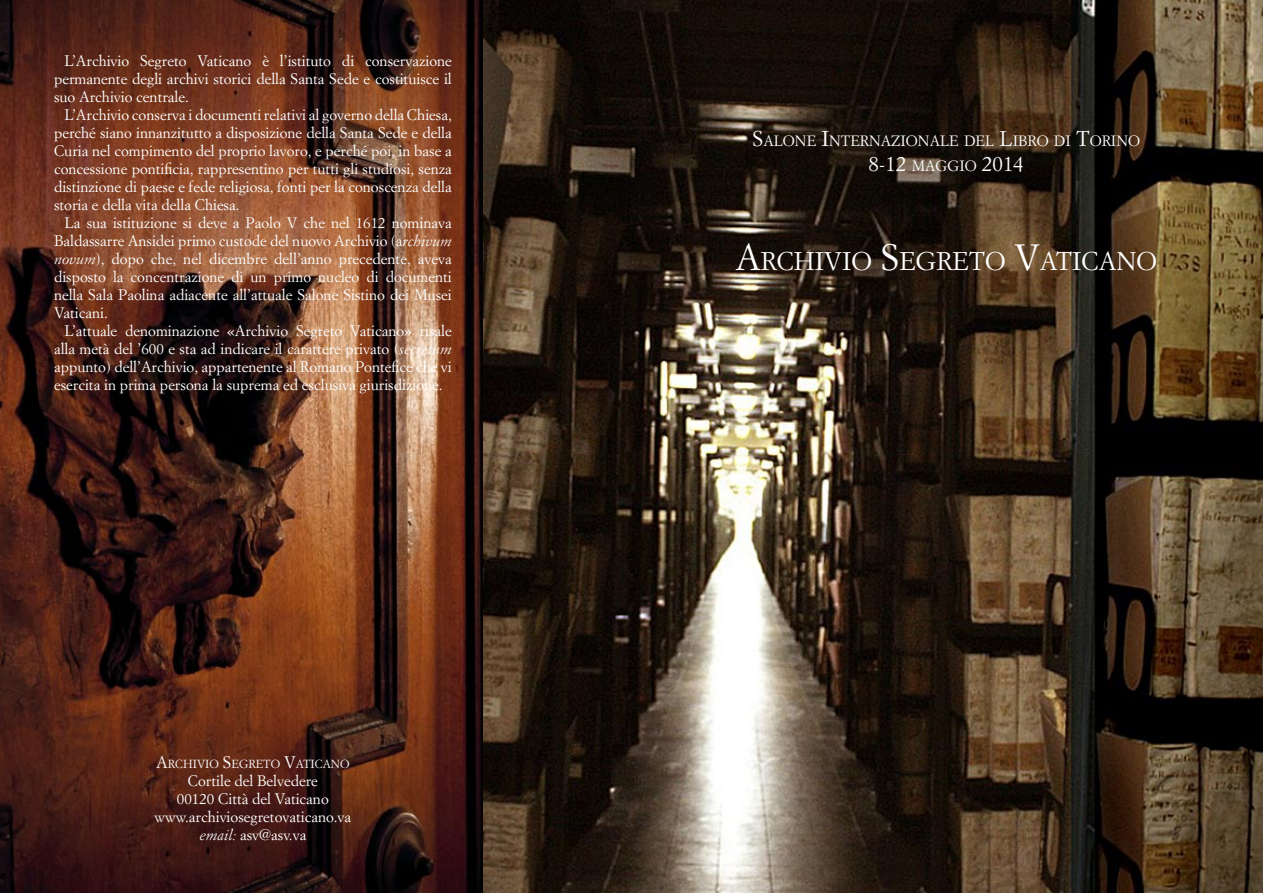
<style>
.page{position:relative;width:1263px;height:893px;background:#fff}
.page>*{position:absolute;margin:0;border:0;box-sizing:border-box;transform-origin:0 0}
.t1{font:25.2px "Simoncini Garamond LT";color:#fff}
.t2{font:21px "Simoncini Garamond LT";color:#fff}
.t3{font:15px/18px "Simoncini Garamond LT";color:#fff;text-align:justify}
.t4{font:14.7px "Simoncini Garamond LT";color:#fff}
.t5{font:11.55px "Simoncini Garamond LT";color:#fff}
.s1{font-style:italic}
.s2{font-size:16.5px}
.s3{font-size:21px}
.s4{font-size:14.7px}
.s5{font-size:36px}
</style>
<div class="page">
<img style="left:0;top:0;width:483px;height:893px">
<img style="left:483px;top:0;width:780px;height:893px">
<p class="t3" style="left:54px;top:51px;width:399px;text-indent:10px">L’Archivio Segreto Vaticano è l’istituto di conservazione permanente degli archivi storici della Santa Sede e costituisce il suo Archivio centrale.</p>
<p class="t3" style="left:54px;top:105px;width:399px;text-indent:10px">L’Archivio conserva i documenti relativi al governo della Chiesa, perché siano innanzitutto a disposizione della Santa Sede e della Curia nel compimento del proprio lavoro, e perché poi, in base a concessione pontificia, rappresentino per tutti gli studiosi, senza distinzione di paese e fede religiosa, fonti per la conoscenza della storia e della vita della Chiesa.</p>
<p class="t3" style="left:54px;top:213px;width:399px;text-indent:10px">La sua istituzione si deve a Paolo V che nel 1612 nominava Baldassarre Ansidei primo custode del nuovo Archivio (a<span class="s1">rchivum novum</span>), dopo che, nel dicembre dell’anno precedente, aveva disposto la concentrazione di un primo nucleo di documenti nella Sala Paolina adiacente all’attuale Salone Sistino dei Musei Vaticani.</p>
<p class="t3" style="left:54px;top:321px;width:399px;text-indent:10px">L’attuale denominazione «Archivio Segreto Vaticano» risale alla metà del ’600 e sta ad indicare il carattere privato (<span class="s1">secretum </span>appunto) dell’Archivio, appartenente al Romano Pontefice che vi esercita in prima persona la suprema ed esclusiva giurisdizione.</p>
<p class="t5" style="left:156px;top:757px;width:195px"><span class="s2">A</span>RCHIVIO <span class="s2">S</span>EGRETO <span class="s2">V</span>ATICANO</p>
<p class="t3" style="left:155px;top:771px;width:198px;text-align:center">Cortile del Belvedere<br>00120 Città del Vaticano www.archiviosegretovaticano.va <span class="s1">email:</span> asv@asv.va</p>
<p class="t4" style="left:752px;top:132px;width:389px"><span class="s3">S</span>ALONE <span class="s3">I</span>NTERNAZIONALE DEL <span class="s3">L</span>IBRO DI <span class="s3">T</span>ORINO</p>
<h2 class="t2" style="left:868px;top:151px;width:157px">8-12 <span class="s4">MAGGIO</span> 2014</h2>
<h1 class="t1" style="left:735px;top:245px;width:423px"><span class="s5">A</span>RCHIVIO <span class="s5">S</span>EGRETO <span class="s5">V</span>ATICANO</h1>
</div>
